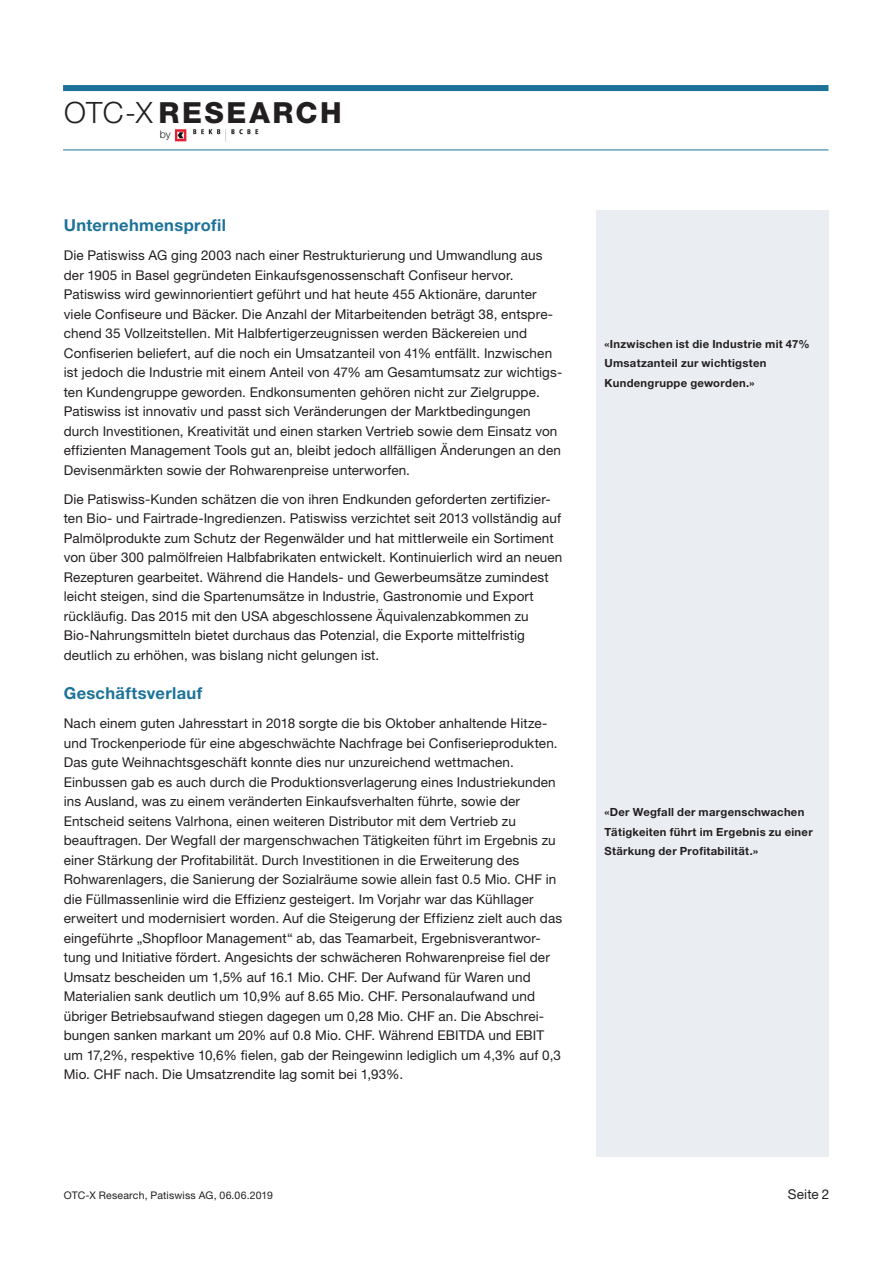
<style>
.page{position:relative;width:893px;height:1263px;background:#fff}
.page>*{position:absolute;margin:0;border:0;box-sizing:border-box;transform-origin:0 0}
.t1{font:800 29.1px "Helvetica Neue LT Pro";letter-spacing:.09em;color:#231f20}
.Titel{font:700 16.5px "Helvetica Neue LT Pro";letter-spacing:.02em;color:#1c7299}
.Lauftext{font:700 16.5px "Helvetica Neue LT Pro";letter-spacing:.02em;color:#1c7299}
.Lauftext-2{font:13.5px/19.5px "Helvetica Neue LT Pro";letter-spacing:.01em;color:#231f20}
.Marginalien{font:700 11.25px/19.5px "Helvetica Neue LT Pro";letter-spacing:.025em;color:#231f20}
.t2{font:300 10.65px "Helvetica Neue LT Pro";color:#231f20}
.t3{font:10.5px "Helvetica Neue LT Pro";letter-spacing:.015em;color:#231f20}
.s1{font-weight:300;font-size:29.4px}
</style>
<div class="page">
<img style="left:174px;top:129px;width:85px;height:13px">
<div style="left:63px;top:85px;width:765px;height:6px;background:#1c7299"></div>
<hr style="left:63px;top:150px;width:765px;height:1px;background:#1c7299">
<div style="left:596px;top:210px;width:232px;height:947px;background:#eaeef3"></div>
<h1 class="t1" style="left:64px;top:95px;width:279px"><span class="s1">OTC-X</span> RESEARCH</h1>
<p class="t2" style="left:160px;top:127px;width:13px">by</p>
<p class="Titel" style="left:64px;top:215px;width:164px">Unternehmensprofil</p>
<p class="Lauftext-2" style="left:64px;top:245px;width:500px">Die Patiswiss AG ging 2003 nach einer Restrukturierung und Umwandlung aus der 1905 in Basel gegründeten Einkaufsgenossenschaft Confiseur hervor.<br>Patiswiss wird gewinnorientiert geführt und hat heute 455 Aktionäre, darunter viele Confiseure und Bäcker. Die Anzahl der Mitarbeitenden beträgt 38, entspre&shy;chend 35 Vollzeitstellen. Mit Halbfertigerzeugnissen werden Bäckereien und Confiserien beliefert, auf die noch ein Umsatzanteil von 41% entfällt. Inzwischen ist jedoch die Industrie mit einem Anteil von 47% am Gesamtumsatz zur wichtigs&shy;ten Kundengruppe geworden. Endkonsumenten gehören nicht zur Zielgruppe.<br>Patiswiss ist innovativ und passt sich Veränderungen der Marktbedingungen durch Investitionen, Kreativität und einen starken Vertrieb sowie dem Einsatz von effizienten Management Tools gut an, bleibt jedoch allfälligen Änderungen an den Devisenmärkten sowie der Rohwarenpreise unterworfen.</p>
<p class="Lauftext-2" style="left:64px;top:489px;width:500px">Die Patiswiss-Kunden schätzen die von ihren Endkunden geforderten zertifizier&shy;ten Bio- und Fairtrade-Ingredienzen. Patiswiss verzichtet seit 2013 vollständig auf Palmölprodukte zum Schutz der Regenwälder und hat mittlerweile ein Sortiment von über 300 palmölfreien Halbfabrikaten entwickelt. Kontinuierlich wird an neuen Rezepturen gearbeitet. Während die Handels- und Gewerbeumsätze zumindest leicht steigen, sind die Spartenumsätze in Industrie, Gastronomie und Export rückläufig. Das 2015 mit den USA abgeschlossene Äquivalenzabkommen zu Bio-Nahrungsmitteln bietet durchaus das Potenzial, die Exporte mittelfristig deutlich zu erhöhen, was bislang nicht gelungen ist.</p>
<p class="Lauftext" style="left:64px;top:683px;width:140px">Geschäftsverlauf</p>
<p class="Lauftext-2" style="left:64px;top:713px;width:500px">Nach einem guten Jahresstart in 2018 sorgte die bis Oktober anhaltende Hitze&shy;und Trockenperiode für eine abgeschwächte Nachfrage bei Confiserieprodukten.<br>Das gute Weihnachtsgeschäft konnte dies nur unzureichend wettmachen.<br>Einbussen gab es auch durch die Produktionsverlagerung eines Industriekunden ins Ausland, was zu einem veränderten Einkaufsverhalten führte, sowie der Entscheid seitens Valrhona, einen weiteren Distributor mit dem Vertrieb zu beauftragen. Der Wegfall der margenschwachen Tätigkeiten führt im Ergebnis zu einer Stärkung der Profitabilität. Durch Investitionen in die Erweiterung des Rohwarenlagers, die Sanierung der Sozialräume sowie allein fast 0.5 Mio. CHF in die Füllmassenlinie wird die Effizienz gesteigert. Im Vorjahr war das Kühllager erweitert und modernisiert worden. Auf die Steigerung der Effizienz zielt auch das eingeführte „Shopfloor Management“ ab, das Teamarbeit, Ergebnisverantwor&shy;tung und Initiative fördert. Angesichts der schwächeren Rohwarenpreise fiel der Umsatz bescheiden um 1,5% auf 16.1 Mio. CHF. Der Aufwand für Waren und Materialien sank deutlich um 10,9% auf 8.65 Mio. CHF. Personalaufwand und übriger Betriebsaufwand stiegen dagegen um 0,28 Mio. CHF an. Die Abschrei&shy;bungen sanken markant um 20% auf 0.8 Mio. CHF. Während EBITDA und EBIT um 17,2%, respektive 10,6% fielen, gab der Reingewinn lediglich um 4,3% auf 0,3<br>Mio. CHF nach. Die Umsatzrendite lag somit bei 1,93%.</p>
<p class="Marginalien" style="left:604px;top:334px;width:207px">«Inzwischen ist die Industrie mit 47%<br>Umsatzanteil zur wichtigsten<br>Kundengruppe geworden.»</p>
<p class="Marginalien" style="left:604px;top:802px;width:210px">«Der Wegfall der margenschwachen<br>Tätigkeiten führt im Ergebnis zu einer<br>Stärkung der Profitabilität.»</p>
<p class="t3" style="left:64px;top:1189px;width:211px">OTC-X Research, Patiswiss AG, 06.06.2019</p>
<p class="Lauftext-2" style="left:788px;top:1184px;width:43px">Seite 2</p>
</div>
